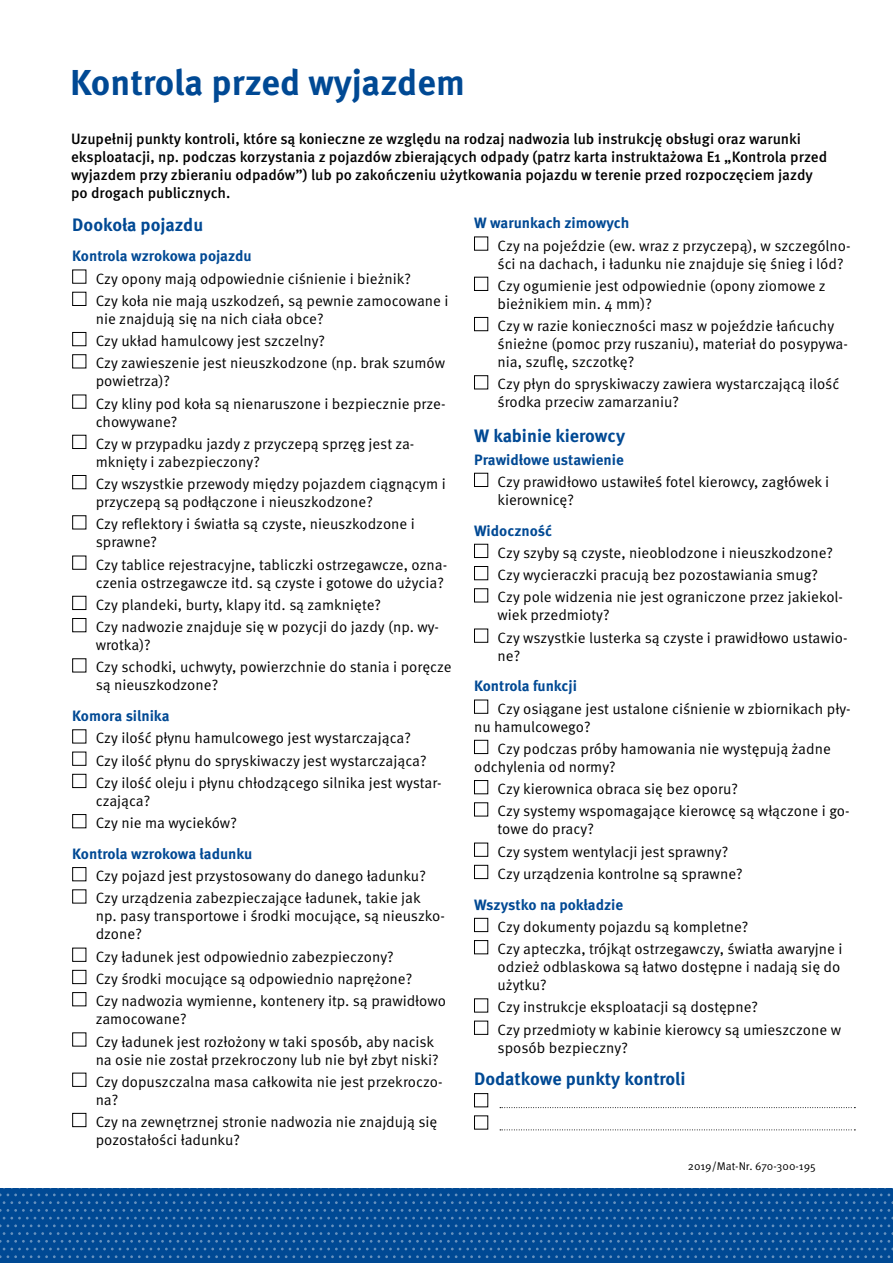
<style>
.page{position:relative;width:893px;height:1263px;background:#fff}
.page>*{position:absolute;margin:0;border:0;box-sizing:border-box;transform-origin:0 0}
.t1{font:700 36px "Meta Pro";letter-spacing:-.005em;color:#004994}
.t2{font:700 18px "Meta Pro";letter-spacing:-.005em;color:#004994}
.t3{font:15px/22.2px "Meta Pro Norm";color:#000}
.t4{font:500 15px/18px "Meta Pro";color:#000}
.t5{font:700 15px "Meta Pro";letter-spacing:-.005em;color:#004994}
.t6{font:11.25px "Meta Pro Norm";color:#000}
</style>
<div class="page">
<div style="left:0;top:1188px;width:893px;height:75px;background:#004994"></div>
<svg style="left:0;top:1188px;width:893px;height:70px"></svg>
<div style="left:72px;top:270px;width:14px;height:14px;border:1px solid #000"></div>
<div style="left:72px;top:292px;width:14px;height:14px;border:1px solid #000"></div>
<div style="left:72px;top:332px;width:14px;height:14px;border:1px solid #000"></div>
<div style="left:72px;top:354px;width:14px;height:14px;border:1px solid #000"></div>
<div style="left:72px;top:395px;width:14px;height:14px;border:1px solid #000"></div>
<div style="left:72px;top:435px;width:14px;height:14px;border:1px solid #000"></div>
<div style="left:72px;top:475px;width:14px;height:14px;border:1px solid #000"></div>
<div style="left:72px;top:515px;width:14px;height:14px;border:1px solid #000"></div>
<div style="left:72px;top:556px;width:14px;height:14px;border:1px solid #000"></div>
<div style="left:72px;top:596px;width:14px;height:14px;border:1px solid #000"></div>
<div style="left:72px;top:618px;width:14px;height:14px;border:1px solid #000"></div>
<div style="left:72px;top:658px;width:14px;height:14px;border:1px solid #000"></div>
<div style="left:72px;top:729px;width:14px;height:14px;border:1px solid #000"></div>
<div style="left:72px;top:752px;width:14px;height:14px;border:1px solid #000"></div>
<div style="left:72px;top:774px;width:14px;height:14px;border:1px solid #000"></div>
<div style="left:72px;top:814px;width:14px;height:14px;border:1px solid #000"></div>
<div style="left:72px;top:867px;width:14px;height:14px;border:1px solid #000"></div>
<div style="left:72px;top:889px;width:14px;height:14px;border:1px solid #000"></div>
<div style="left:72px;top:948px;width:14px;height:14px;border:1px solid #000"></div>
<div style="left:72px;top:970px;width:14px;height:14px;border:1px solid #000"></div>
<div style="left:72px;top:992px;width:14px;height:14px;border:1px solid #000"></div>
<div style="left:72px;top:1032px;width:14px;height:14px;border:1px solid #000"></div>
<div style="left:72px;top:1073px;width:14px;height:14px;border:1px solid #000"></div>
<div style="left:72px;top:1113px;width:14px;height:14px;border:1px solid #000"></div>
<svg style="left:500px;top:1107px;width:355px;height:1px"></svg>
<svg style="left:500px;top:1129px;width:355px;height:1px"></svg>
<div style="left:474px;top:237px;width:14px;height:14px;border:1px solid #000"></div>
<div style="left:474px;top:277px;width:14px;height:14px;border:1px solid #000"></div>
<div style="left:474px;top:317px;width:14px;height:14px;border:1px solid #000"></div>
<div style="left:474px;top:375px;width:14px;height:14px;border:1px solid #000"></div>
<div style="left:474px;top:473px;width:14px;height:14px;border:1px solid #000"></div>
<div style="left:474px;top:544px;width:14px;height:14px;border:1px solid #000"></div>
<div style="left:474px;top:566px;width:14px;height:14px;border:1px solid #000"></div>
<div style="left:474px;top:588px;width:14px;height:14px;border:1px solid #000"></div>
<div style="left:474px;top:629px;width:14px;height:14px;border:1px solid #000"></div>
<div style="left:474px;top:700px;width:14px;height:14px;border:1px solid #000"></div>
<div style="left:474px;top:740px;width:14px;height:14px;border:1px solid #000"></div>
<div style="left:474px;top:780px;width:14px;height:14px;border:1px solid #000"></div>
<div style="left:474px;top:802px;width:14px;height:14px;border:1px solid #000"></div>
<div style="left:474px;top:843px;width:14px;height:14px;border:1px solid #000"></div>
<div style="left:474px;top:865px;width:14px;height:14px;border:1px solid #000"></div>
<div style="left:474px;top:918px;width:14px;height:14px;border:1px solid #000"></div>
<div style="left:474px;top:940px;width:14px;height:14px;border:1px solid #000"></div>
<div style="left:474px;top:998px;width:14px;height:14px;border:1px solid #000"></div>
<div style="left:474px;top:1021px;width:14px;height:14px;border:1px solid #000"></div>
<div style="left:474px;top:1093px;width:14px;height:14px;border:1px solid #000"></div>
<div style="left:474px;top:1115px;width:14px;height:14px;border:1px solid #000"></div>
<h1 class="t1" style="left:70px;top:55px;width:396px">Kontrola przed wyjazdem</h1>
<p class="t4" style="left:71px;top:129px;width:758px">Uzupełnij punkty kontroli, które są konieczne ze względu na rodzaj nadwozia lub instrukcję obsługi oraz warunki eksploatacji, np. podczas korzystania z pojazdów zbierających odpady (patrz karta instruktażowa E1 „Kontrola przed wyjazdem przy zbieraniu odpadów”) lub po zakończeniu użytkowania pojazdu w terenie przed rozpoczęciem jazdy po drogach publicznych.</p>
<p class="t2" style="left:72px;top:210px;width:132px">Dookoła pojazdu</p>
<p class="t5" style="left:72px;top:244px;width:181px">Kontrola wzrokowa pojazdu</p>
<p class="t3" style="left:96px;top:266px;width:354px">Czy opony mają odpowiednie ciśnienie i bieżnik?<br>Czy koła nie mają uszkodzeń, są pewnie zamocowane i</p>
<p class="t3" style="left:96px;top:307px;width:351px">nie znajdują się na nich ciała obce?<br>Czy układ hamulcowy jest szczelny?<br>Czy zawieszenie jest nieuszkodzone (np. brak szumów</p>
<p class="t3" style="left:96px;top:369px;width:351px">powietrza)?<br>Czy kliny pod koła są nienaruszone i bezpiecznie prze-</p>
<p class="t3" style="left:96px;top:409px;width:320px">chowywane?<br>Czy w przypadku jazdy z przyczepą sprzęg jest za-</p>
<p class="t3" style="left:96px;top:450px;width:352px">mknięty i zabezpieczony?<br>Czy wszystkie przewody między pojazdem ciągnącym i</p>
<p class="t3" style="left:96px;top:490px;width:321px">przyczepą są podłączone i nieuszkodzone?<br>Czy reflektory i światła są czyste, nieuszkodzone i</p>
<p class="t3" style="left:96px;top:530px;width:353px">sprawne?<br>Czy tablice rejestracyjne, tabliczki ostrzegawcze, ozna-</p>
<p class="t3" style="left:96px;top:570px;width:350px">czenia ostrzegawcze itd. są czyste i gotowe do użycia?<br>Czy plandeki, burty, klapy itd. są zamknięte?<br>Czy nadwozie znajduje się w pozycji do jazdy (np. wy-</p>
<p class="t3" style="left:96px;top:633px;width:358px">wrotka)?<br>Czy schodki, uchwyty, powierzchnie do stania i poręcze</p>
<p class="t3" style="left:96px;top:673px;width:124px">są nieuszkodzone?</p>
<p class="t5" style="left:72px;top:704px;width:99px">Komora silnika</p>
<p class="t3" style="left:96px;top:726px;width:348px">Czy ilość płynu hamulcowego jest wystarczająca?<br>Czy ilość płynu do spryskiwaczy jest wystarczająca?<br>Czy ilość oleju i płynu chłodzącego silnika jest wystar-</p>
<p class="t3" style="left:96px;top:789px;width:143px">czająca?<br>Czy nie ma wycieków?</p>
<p class="t5" style="left:72px;top:842px;width:181px">Kontrola wzrokowa ładunku</p>
<p class="t3" style="left:96px;top:864px;width:332px">Czy pojazd jest przystosowany do danego ładunku?<br>Czy urządzenia zabezpieczające ładunek, takie jak</p>
<p class="t3" style="left:96px;top:906px;width:351px;line-height:18px">np. pasy transportowe i środki mocujące, są nieuszko&shy;dzone?</p>
<p class="t3" style="left:96px;top:944px;width:352px">Czy ładunek jest odpowiednio zabezpieczony?<br>Czy środki mocujące są odpowiednio naprężone?<br>Czy nadwozia wymienne, kontenery itp. są prawidłowo</p>
<p class="t3" style="left:96px;top:1007px;width:340px">zamocowane?<br>Czy ładunek jest rozłożony w taki sposób, aby nacisk</p>
<p class="t3" style="left:96px;top:1047px;width:348px">na osie nie został przekroczony lub nie był zbyt niski?<br>Czy dopuszczalna masa całkowita nie jest przekroczo-</p>
<p class="t3" style="left:96px;top:1087px;width:343px">na?<br>Czy na zewnętrznej stronie nadwozia nie znajdują się</p>
<p class="t3" style="left:96px;top:1128px;width:146px">pozostałości ładunku?</p>
<p class="t5" style="left:474px;top:211px;width:157px">W warunkach zimowych</p>
<p class="t3" style="left:497px;top:235px;width:355px;line-height:18px">Czy na pojeździe (ew. wraz z przyczepą), w szczególno&shy;ści na dachach, i ładunku nie znajduje się śnieg i lód?</p>
<p class="t3" style="left:497px;top:276px;width:330px;line-height:18px">Czy ogumienie jest odpowiednie (opony ziomowe z bieżnikiem min. 4 mm)?</p>
<p class="t3" style="left:497px;top:316px;width:352px;line-height:18px">Czy w razie konieczności masz w pojeździe łańcuchy śnieżne (pomoc przy ruszaniu), materiał do posypywa&shy;nia, szuflę, szczotkę?</p>
<p class="t3" style="left:497px;top:374px;width:343px;line-height:18px">Czy płyn do spryskiwaczy zawiera wystarczającą ilość środka przeciw zamarzaniu?</p>
<p class="t2" style="left:474px;top:422px;width:153px">W kabinie kierowcy</p>
<p class="t5" style="left:474px;top:448px;width:151px">Prawidłowe ustawienie</p>
<p class="t3" style="left:497px;top:472px;width:333px;line-height:18px">Czy prawidłowo ustawiłeś fotel kierowcy, zagłówek i kierownicę?</p>
<p class="t5" style="left:474px;top:519px;width:80px">Widoczność</p>
<p class="t3" style="left:497px;top:541px;width:347px">Czy szyby są czyste, nieoblodzone i nieuszkodzone?<br>Czy wycieraczki pracują bez pozostawiania smug?<br>Czy pole widzenia nie jest ograniczone przez jakiekol-</p>
<p class="t3" style="left:497px;top:603px;width:352px">wiek przedmioty?<br>Czy wszystkie lusterka są czyste i prawidłowo ustawio-</p>
<p class="t3" style="left:497px;top:643px;width:24px">ne?</p>
<p class="t5" style="left:474px;top:674px;width:104px">Kontrola funkcji</p>
<p class="t3" style="left:474px;top:698px;width:378px;line-height:18px;text-indent:23px">Czy osiągane jest ustalone ciśnienie w zbiornikach pły&shy;nu hamulcowego?</p>
<p class="t3" style="left:474px;top:739px;width:358px;line-height:18px;text-indent:23px">Czy podczas próby hamowania nie występują żadne odchylenia od normy?</p>
<p class="t3" style="left:497px;top:777px;width:354px">Czy kierownica obraca się bez oporu?<br>Czy systemy wspomagające kierowcę są włączone i go-</p>
<p class="t3" style="left:497px;top:817px;width:247px">towe do pracy?<br>Czy system wentylacji jest sprawny?<br>Czy urządzenia kontrolne są sprawne?</p>
<p class="t5" style="left:474px;top:893px;width:150px">Wszystko na pokładzie</p>
<p class="t3" style="left:497px;top:915px;width:347px">Czy dokumenty pojazdu są kompletne?<br>Czy apteczka, trójkąt ostrzegawczy, światła awaryjne i</p>
<p class="t3" style="left:497px;top:957px;width:344px;line-height:18px">odzież odblaskowa są łatwo dostępne i nadają się do użytku?</p>
<p class="t3" style="left:497px;top:995px;width:345px">Czy instrukcje eksploatacji są dostępne?<br>Czy przedmioty w kabinie kierowcy są umieszczone w</p>
<p class="t3" style="left:497px;top:1035px;width:132px">sposób bezpieczny?</p>
<p class="t2" style="left:474px;top:1065px;width:213px">Dodatkowe punkty kontroli</p>
<p class="t6" style="left:688px;top:1158px;width:130px">2019/Mat-Nr. 670-300-195</p>
</div>
